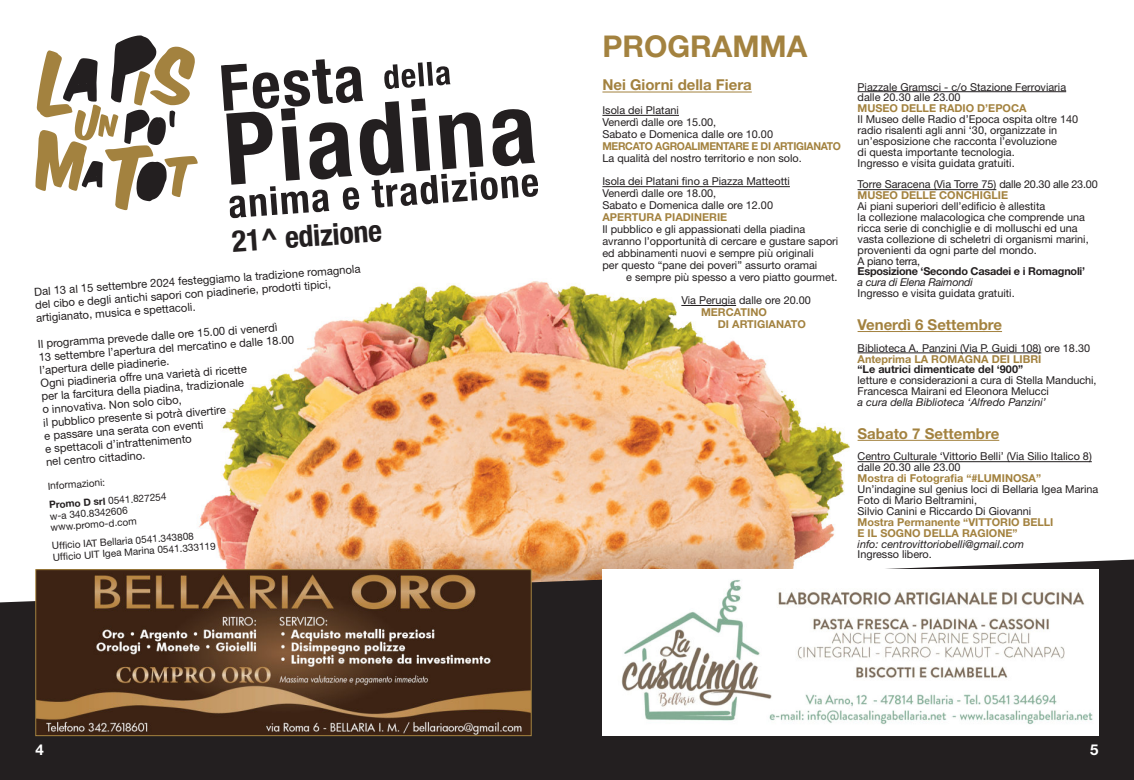
<style>
.page{position:relative;width:1134px;height:780px;background:#fff}
.page>*{position:absolute;margin:0;border:0;box-sizing:border-box;transform-origin:0 0}
.t1{font:700 condensed 30px "Helvetica Neue LT Pro";color:#231f20}
.t2{font:700 30px "Helvetica Neue LT Pro";color:#a3823f}
.t3{font:700 15px "Helvetica Neue LT Pro";color:#a3823f}
.t4{font:700 15px "Helvetica Neue LT Pro";color:#fff}
.t5{font:11.25px/13.1px "Helvetica Neue LT Pro";color:#231f20}
.t6{font:10.88px/10.9px "Helvetica Neue LT Pro";color:#231f20}
.t7{font:700 10.88px/11.9px "Helvetica Neue LT Pro";color:#a3823f}
.t8{font:italic 10.88px "Helvetica Neue LT Pro";color:#231f20}
.t9{font:10.88px "Helvetica Neue LT Pro";letter-spacing:-.02em;color:#231f20}
.t10{font:700 10.88px "Helvetica Neue LT Pro";letter-spacing:-.02em;color:#231f20}
.t11{font:700 10.88px "Helvetica Neue LT Pro";letter-spacing:-.03em;color:#a3823f;scale:.96 1}
.t12{font:700 10.88px "Helvetica Neue LT Pro";color:#231f20}
.t13{font:italic 10.88px "Helvetica Neue LT Pro";letter-spacing:-.02em;color:#231f20}
.t14{font:10px/11.2px "Helvetica Neue LT Pro";color:#231f20}
.s1{font-weight:700}
</style>
<div class="page">
<img style="left:198px;top:281px;width:670px;height:278px">
<hr style="left:602px;top:92px;width:150px;height:1px;background:#a3823f">
<hr style="left:602px;top:115px;width:77px;height:1px;background:#231f20">
<hr style="left:602px;top:186px;width:188px;height:1px;background:#231f20">
<hr style="left:681px;top:305px;width:55px;height:1px;background:#231f20">
<hr style="left:857px;top:91px;width:209px;height:1px;background:#231f20">
<hr style="left:857px;top:189px;width:139px;height:1px;background:#231f20">
<hr style="left:857px;top:331px;width:145px;height:1px;background:#a3823f">
<hr style="left:857px;top:352px;width:184px;height:1px;background:#231f20">
<hr style="left:857px;top:440px;width:142px;height:1px;background:#a3823f">
<hr style="left:857px;top:461px;width:235px;height:1px;background:#231f20">
<svg style="left:0;top:559px;width:1134px;height:221px;background:#413a37"></svg>
<svg style="left:35px;top:35px;width:163px;height:175px"></svg>
<svg style="left:221px;top:59px;width:317px;height:159px"></svg>
<img style="left:37px;top:571px;width:492px;height:163px">
<div style="left:35px;top:569px;width:496px;height:167px;border:1px solid #a3823f"></div>
<img style="left:603px;top:570px;width:495px;height:166px">
<h1 class="t1" style="left:231px;top:224px;width:152px;rotate:-4deg">21^ edizione</h1>
<p class="t5" style="left:34px;top:286px;width:328px;rotate:-4deg">Dal 13 al 15 settembre 2024 festeggiamo la tradizione romagnola del cibo e degli antichi sapori con piadinerie, prodotti tipici, artigianato, musica e spettacoli.</p>
<p class="t5" style="left:38px;top:338px;width:257px;rotate:-4deg">Il programma prevede dalle ore 15.00 di venerdì<br>13 settembre l’apertura del mercatino e dalle 18.00 l’apertura delle piadinerie.<br>Ogni piadineria offre una varietà di ricette<br>per la farcitura della piadina, tradizionale<br>o innovativa. Non solo cibo,<br>il pubblico presente si potrà divertire<br>e passare una serata con eventi<br>e spettacoli d’intrattenimento<br>nel centro cittadino.</p>
<p class="t14" style="left:47px;top:477px;width:119px;line-height:18.8px;rotate:-4deg">Informazioni:<br><span class="s1">Promo D srl</span> 0541.827254</p>
<p class="t14" style="left:50px;top:511px;width:88px;rotate:-4deg">w-a 340.8342606 www.promo-d.com</p>
<p class="t14" style="left:52px;top:541px;width:165px;rotate:-4deg">Uffi cio IAT Bellaria 0541.343808<br>Uffi cio UIT Igea Marina 0541.333119</p>
<h1 class="t2" style="left:602px;top:35px;width:206px">PROGRAMMA</h1>
<h2 class="t3" style="left:602px;top:80px;width:151px">Nei Giorni della Fiera</h2>
<p class="t6" style="left:602px;top:105px;width:172px;line-height:11.9px">Isola dei Platani<br>Venerdì dalle ore 15.00,<br>Sabato e Domenica dalle ore 10.00</p>
<p class="t11" style="left:602px;top:142px;width:250px">MERCATO AGROALIMENTARE E DI ARTIGIANATO</p>
<p class="t6" style="left:602px;top:147px;width:201px;line-height:23.8px">La qualità del nostro territorio e non solo.<br>Isola dei Platani fino a Piazza Matteotti</p>
<p class="t6" style="left:602px;top:189px;width:172px;line-height:11.9px">Venerdì dalle ore 18.00,<br>Sabato e Domenica dalle ore 12.00</p>
<p class="t7" style="left:602px;top:212px;width:126px">APERTURA PIADINERIE</p>
<p class="t6" style="left:602px;top:224px;width:237px;line-height:11.9px">Il pubblico e gli appassionati della piadina avranno l’opportunità di cercare e gustare sapori ed abbinamenti nuovi e sempre più originali<br>per questo “pane dei poveri” assurto oramai</p>
<p class="t6" style="left:681px;top:266px;width:158px;line-height:23.8px;text-indent:-55px">e sempre più spesso a vero piatto gourmet.<br>Via Perugia dalle ore 20.00</p>
<p class="t7" style="left:718px;top:307px;width:89px;text-indent:-17px">MERCATINO<br>DI ARTIGIANATO</p>
<p class="t6" style="left:857px;top:82px;width:210px">Piazzale Gramsci - c/o Stazione Ferroviaria dalle 20.30 alle 23.00</p>
<p class="t7" style="left:857px;top:103px;width:170px">MUSEO DELLE RADIO D’EPOCA</p>
<p class="t6" style="left:857px;top:115px;width:222px">Il Museo delle Radio d’Epoca ospita oltre 140 radio risalenti agli anni ‘30, organizzate in un’esposizione che racconta l’evoluzione<br>di questa importante tecnologia.<br>Ingresso e visita guidata gratuiti.</p>
<p class="t9" style="left:857px;top:181px;width:242px">Torre Saracena (Via Torre 75) dalle 20.30 alle 23.00</p>
<p class="t7" style="left:857px;top:190px;width:152px">MUSEO DELLE CONCHIGLIE</p>
<p class="t6" style="left:857px;top:202px;width:233px">Ai piani superiori dell’edificio è allestita<br>la collezione malacologica che comprende una ricca serie di conchiglie e di molluschi ed una vasta collezione di scheletri di organismi marini, provenienti da ogni parte del mondo.<br>A piano terra,</p>
<p class="t10" style="left:857px;top:268px;width:229px">Esposizione ‘Secondo Casadei e i Romagnoli’</p>
<p class="t13" style="left:857px;top:278px;width:117px">a cura di Elena Raimondi</p>
<p class="t6" style="left:857px;top:289px;width:159px">Ingresso e visita guidata gratuiti.</p>
<h2 class="t3" style="left:857px;top:319px;width:146px">Venerdì 6 Settembre</h2>
<p class="t6" style="left:857px;top:343px;width:234px">Biblioteca A. Panzini (Via P. Guidi 108) ore 18.30</p>
<p class="t7" style="left:857px;top:354px;width:185px">Anteprima LA ROMAGNA DEI LIBRI</p>
<p class="t12" style="left:857px;top:365px;width:167px">“Le autrici dimenticate del ‘900”</p>
<p class="t6" style="left:857px;top:376px;width:240px">letture e considerazioni a cura di Stella Manduchi,<br>Francesca Mairani ed Eleonora Melucci</p>
<p class="t8" style="left:857px;top:398px;width:190px">a cura della Biblioteca ‘Alfredo Panzini’</p>
<h2 class="t3" style="left:857px;top:428px;width:143px">Sabato 7 Settembre</h2>
<p class="t6" style="left:857px;top:452px;width:236px">Centro Culturale ‘Vittorio Belli’ (Via Silio Italico 8) dalle 20.30 alle 23.00</p>
<p class="t7" style="left:857px;top:473px;width:185px">Mostra di Fotografia “#LUMINOSA”</p>
<p class="t6" style="left:857px;top:485px;width:242px">Un’indagine sul genius loci di Bellaria Igea Marina<br>Foto di Mario Beltramini,<br>Silvio Canini e Riccardo Di Giovanni</p>
<p class="t7" style="left:857px;top:517px;width:197px;line-height:10.9px">Mostra Permanente “VITTORIO BELLI<br>E IL SOGNO DELLA RAGIONE”</p>
<p class="t8" style="left:857px;top:539px;width:168px">info: centrovittoriobelli@gmail.com</p>
<p class="t6" style="left:857px;top:550px;width:76px">Ingresso libero.</p>
<h2 class="t4" style="left:35px;top:744px;width:10px">4</h2>
<h2 class="t4" style="left:1090px;top:744px;width:10px">5</h2>
</div>
